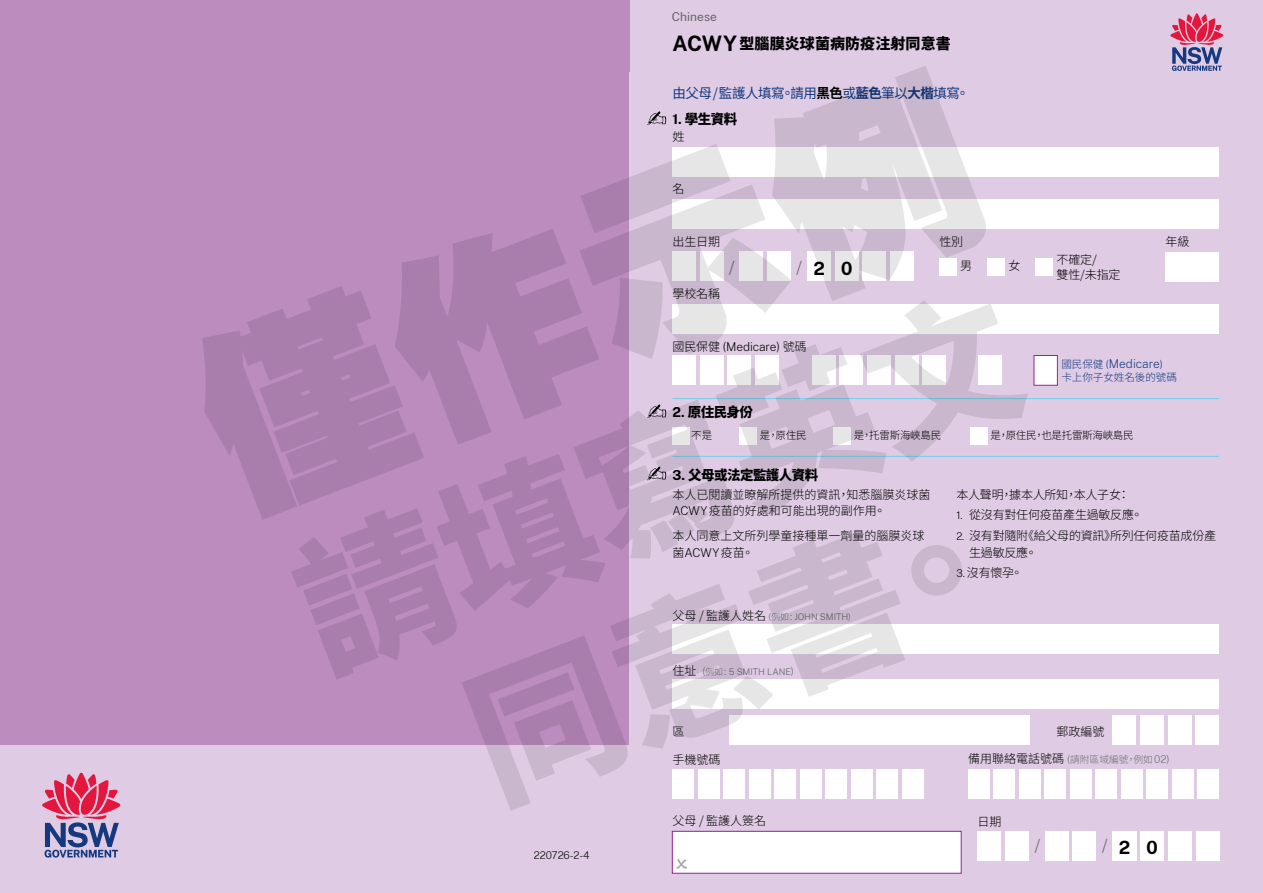
<style>
.page{position:relative;width:1263px;height:893px;background:#fff}
.page>*{position:absolute;margin:0;border:0;box-sizing:border-box;transform-origin:0 0}
.t1{font:800 202.5px "C Hei";color:#000}
.t2{font:900 151.95px/182.2px "Noto Sans CJ Ktc";color:#000;text-align:center}
.t3{font:700 18px "Public Sans NSW";color:#000}
.t4{font:200 18px "Public Sans NSW";color:#6d6e71}
.t5{font:100 15px "Noto Sans CJ Ktc";letter-spacing:.005em;color:#000}
.t6{font:100 13.5px "Noto Sans CJ Ktc";letter-spacing:-.04em;color:#000}
.t7{font:100 13.5px "Noto Sans CJ Ktc";letter-spacing:-.035em;color:#15397f}
.t8{font:100 12px/16.5px "Noto Sans CJ Ktc";letter-spacing:-.005em;color:#000}
.t9{font:200 12px "Public Sans NSW";letter-spacing:-.01em;color:#000}
.t10{font:200 12px "Public Sans NSW";color:#15397f}
.t11{font:12px "Public Sans NSW";letter-spacing:.005em;color:#636466}
.t12{font:100 10.5px "Noto Sans CJ Ktc";letter-spacing:-.025em;color:#000}
.t13{font:100 10.5px "Noto Sans CJ Ktc";color:#15397f}
.t14{font:200 10.5px "Public Sans NSW";letter-spacing:-.01em;color:#000}
.t15{font:100 9.75px "Noto Sans CJ Ktc";color:#6d6e71}
.t16{font:300 9px "Public Sans NSW";letter-spacing:-.005em;color:#6d6e71}
.s1{font-family:"Public Sans NSW";font-weight:700;font-size:21px}
.s2{color:#000}
.s3{font-family:"Public Sans NSW";font-weight:700}
.s4{font-family:"Noto Sans CJ Ktc";font-weight:100}
.s5{font-family:"Noto Sans CJ Ktc";font-weight:100;font-size:10.5px}
.s6{font-size:10.5px}
.s7{font-family:"Public Sans NSW";font-weight:200}
.s8{font-family:"Public Sans NSW";font-weight:200;font-size:10.5px}
.s9{font-family:"Noto Sans CJ Ktc";font-weight:100;font-size:12px;color:#000}
.s10{font-weight:200}
.s11{font-weight:200;font-size:10.5px}
.s12{font-size:12px;color:#000}
</style>
<div class="page">
<div style="left:0;top:0;width:630px;height:893px;background:#bc8cbf"></div>
<div style="left:630px;top:0;width:633px;height:73px;background:#dfcce4"></div>
<div style="left:629px;top:72px;width:634px;height:821px;background:#dfcce4"></div>
<div style="left:0;top:745px;width:630px;height:148px;background:#dfcce4"></div>
<svg style="left:42px;top:773px;width:78px;height:85px"></svg>
<div style="left:672px;top:147px;width:547px;height:30px;background:#fff"></div>
<div style="left:672px;top:200px;width:547px;height:29px;background:#fff"></div>
<div style="left:672px;top:624px;width:547px;height:29px;background:#fff"></div>
<div style="left:672px;top:679px;width:547px;height:30px;background:#fff"></div>
<div style="left:672px;top:831px;width:289px;height:42px;background:#fff;border:1px solid #92278f"></div>
<div style="left:728px;top:715px;width:301px;height:30px;background:#fff"></div>
<div style="left:672px;top:769px;width:22px;height:30px;background:#fff"></div>
<div style="left:698px;top:769px;width:21px;height:30px;background:#fff"></div>
<div style="left:723px;top:769px;width:22px;height:30px;background:#fff"></div>
<div style="left:749px;top:769px;width:21px;height:30px;background:#fff"></div>
<div style="left:774px;top:769px;width:22px;height:30px;background:#fff"></div>
<div style="left:800px;top:769px;width:21px;height:30px;background:#fff"></div>
<div style="left:826px;top:769px;width:21px;height:30px;background:#fff"></div>
<div style="left:851px;top:769px;width:21px;height:30px;background:#fff"></div>
<div style="left:877px;top:769px;width:21px;height:30px;background:#fff"></div>
<div style="left:902px;top:769px;width:21px;height:30px;background:#fff"></div>
<div style="left:968px;top:769px;width:21px;height:30px;background:#fff"></div>
<div style="left:993px;top:769px;width:22px;height:30px;background:#fff"></div>
<div style="left:1019px;top:769px;width:21px;height:30px;background:#fff"></div>
<div style="left:1044px;top:769px;width:22px;height:30px;background:#fff"></div>
<div style="left:1070px;top:769px;width:21px;height:30px;background:#fff"></div>
<div style="left:1096px;top:769px;width:21px;height:30px;background:#fff"></div>
<div style="left:1121px;top:769px;width:21px;height:30px;background:#fff"></div>
<div style="left:1147px;top:769px;width:21px;height:30px;background:#fff"></div>
<div style="left:1172px;top:769px;width:21px;height:30px;background:#fff"></div>
<div style="left:1198px;top:769px;width:21px;height:30px;background:#fff"></div>
<div style="left:978px;top:831px;width:23px;height:30px;background:#fff"></div>
<div style="left:1005px;top:831px;width:24px;height:30px;background:#fff"></div>
<div style="left:1045px;top:831px;width:23px;height:30px;background:#fff"></div>
<div style="left:1073px;top:831px;width:23px;height:30px;background:#fff"></div>
<div style="left:1168px;top:831px;width:23px;height:30px;background:#fff"></div>
<div style="left:1196px;top:831px;width:23px;height:30px;background:#fff"></div>
<div style="left:672px;top:251px;width:24px;height:30px;background:#fff"></div>
<div style="left:700px;top:251px;width:23px;height:30px;background:#fff"></div>
<div style="left:740px;top:251px;width:23px;height:30px;background:#fff"></div>
<div style="left:767px;top:251px;width:24px;height:30px;background:#fff"></div>
<div style="left:807px;top:251px;width:24px;height:30px;background:#fff"></div>
<div style="left:835px;top:251px;width:23px;height:30px;background:#fff"></div>
<div style="left:863px;top:251px;width:23px;height:30px;background:#fff"></div>
<div style="left:890px;top:251px;width:24px;height:30px;background:#fff"></div>
<div style="left:1113px;top:715px;width:23px;height:30px;background:#fff"></div>
<div style="left:1140px;top:715px;width:24px;height:30px;background:#fff"></div>
<div style="left:1168px;top:715px;width:23px;height:30px;background:#fff"></div>
<div style="left:1195px;top:715px;width:24px;height:30px;background:#fff"></div>
<div style="left:672px;top:355px;width:24px;height:30px;background:#fff"></div>
<div style="left:812px;top:355px;width:23px;height:30px;background:#fff"></div>
<div style="left:700px;top:355px;width:23px;height:30px;background:#fff"></div>
<div style="left:840px;top:355px;width:23px;height:30px;background:#fff"></div>
<div style="left:728px;top:355px;width:23px;height:30px;background:#fff"></div>
<div style="left:867px;top:355px;width:24px;height:30px;background:#fff"></div>
<div style="left:922px;top:355px;width:24px;height:30px;background:#fff"></div>
<div style="left:978px;top:355px;width:23px;height:30px;background:#fff"></div>
<div style="left:1034px;top:355px;width:24px;height:31px;background:#fff;border:1px solid #92278f"></div>
<div style="left:755px;top:355px;width:24px;height:30px;background:#fff"></div>
<div style="left:895px;top:355px;width:23px;height:30px;background:#fff"></div>
<div style="left:672px;top:304px;width:547px;height:30px;background:#fff"></div>
<div style="left:939px;top:259px;width:17px;height:17px;background:#fff"></div>
<div style="left:987px;top:259px;width:17px;height:17px;background:#fff"></div>
<div style="left:672px;top:428px;width:17px;height:17px;background:#fff"></div>
<div style="left:740px;top:428px;width:17px;height:17px;background:#fff"></div>
<div style="left:834px;top:428px;width:17px;height:17px;background:#fff"></div>
<div style="left:970px;top:428px;width:17px;height:17px;background:#fff"></div>
<div style="left:1165px;top:252px;width:54px;height:30px;background:#fff"></div>
<div style="left:1035px;top:259px;width:17px;height:17px;background:#fff"></div>
<div style="left:1113px;top:831px;width:23px;height:30px;background:#fff"></div>
<div style="left:1140px;top:831px;width:24px;height:30px;background:#fff"></div>
<svg style="left:676px;top:858px;width:11px;height:11px"></svg>
<svg style="left:1170px;top:13px;width:53px;height:58px"></svg>
<svg style="left:647px;top:111px;width:19px;height:14px"></svg>
<svg style="left:647px;top:404px;width:19px;height:14px"></svg>
<hr style="left:672px;top:456px;width:547px;height:1px;background:#71cfeb">
<hr style="left:672px;top:398px;width:547px;height:1px;background:#71cfeb">
<svg style="left:647px;top:467px;width:19px;height:13px"></svg>
<p class="t11" style="left:672px;top:8px;width:47px">Chinese</p>
<h1 class="t1" style="left:170px;top:341px;width:812px;rotate:-21deg">僅作示例</h1>
<p class="t5" style="left:672px;top:35px;width:280px"><span class="s1">ACWY</span>型腦膜炎球菌病防疫注射同意書</p>
<p class="t7" style="left:672px;top:86px;width:298px">由父母 / 監護人填寫。請用<span class="s2">黑色</span>或藍色筆以大楷填寫。</p>
<p class="t6" style="left:672px;top:111px;width:66px"><span class="s3">1.</span> 學生資料</p>
<p class="t8" style="left:672px;top:128px;width:13px">姓</p>
<p class="t8" style="left:672px;top:181px;width:13px">名</p>
<p class="t8" style="left:1165px;top:233px;width:25px">年級</p>
<p class="t8" style="left:960px;top:229px;width:13px;line-height:24.8px;text-indent:-21px">性別男</p>
<p class="t8" style="left:672px;top:233px;width:49px">出生日期</p>
<p class="t8" style="left:1009px;top:258px;width:13px">女</p>
<p class="t8" style="left:1056px;top:253px;width:66px;line-height:14.4px">不確定/<br>雙性/未指定</p>
<h3 class="t4" style="left:729px;top:255px;width:7px">/</h3>
<h3 class="t4" style="left:796px;top:255px;width:7px">/</h3>
<h3 class="t3" style="left:813px;top:255px;width:42px">2 0</h3>
<h2 class="t2" style="left:273px;top:538px;width:761px;rotate:-21deg">請填寫英文同意書。</h2>
<p class="t8" style="left:672px;top:286px;width:49px">學校名稱</p>
<p class="t9" style="left:672px;top:338px;width:136px"><span class="s4">國民保健</span> (Medicare) <span class="s4">號碼</span></p>
<p class="t10" style="left:1061px;top:355px;width:103px"><span class="s5">國民保健</span> <span class="s6">(</span>Medicare<span class="s6">)</span></p>
<p class="t13" style="left:1061px;top:371px;width:117px">卡上你子女姓名後的號碼</p>
<p class="t6" style="left:672px;top:405px;width:82px"><span class="s3">2.</span> 原住民身份</p>
<p class="t12" style="left:691px;top:429px;width:22px">不是</p>
<p class="t12" style="left:760px;top:429px;width:48px">是，原住民</p>
<p class="t12" style="left:854px;top:429px;width:89px">是，托雷斯海峽島民</p>
<p class="t12" style="left:990px;top:429px;width:145px">是，原住民，也是托雷斯海峽島民</p>
<p class="t6" style="left:672px;top:467px;width:147px"><span class="s3">3.</span> 父母或法定監護人資料</p>
<p class="t8" style="left:672px;top:486px;width:259px">本人已閱讀並瞭解所提供的資訊，知悉腦膜炎球菌<br><span class="s7">ACWY</span>疫苗的好處和可能出現的副作用。</p>
<p class="t8" style="left:672px;top:528px;width:253px">本人同意上文所列學童接種單一劑量的腦膜炎球菌<span class="s7">ACWY</span>疫苗。</p>
<p class="t8" style="left:956px;top:486px;width:175px">本人聲明，據本人所知，本人子女：</p>
<p class="t8" style="left:956px;top:507px;width:188px"><span class="s8">1.</span> 從沒有對任何疫苗產生過敏反應。</p>
<p class="t8" style="left:969px;top:528px;width:248px;text-indent:-13px"><span class="s8">2.</span> 沒有對隨附《給父母的資訊》所列任何疫苗成份產生過敏反應。</p>
<p class="t8" style="left:956px;top:565px;width:68px"><span class="s8">3.</span> 沒有懷孕。</p>
<p class="t16" style="left:672px;top:610px;width:180px"><span class="s9">父母 / 監護人姓名</span> <span class="s10">(</span><span class="s4">例如</span><span class="s11">:</span> JOHN SMITH<span class="s10">)</span></p>
<p class="t16" style="left:672px;top:665px;width:123px"><span class="s9">住址</span> <span class="s11">(</span><span class="s4">例如</span><span class="s11">:</span> 5 SMITH LANE<span class="s11">)</span></p>
<p class="t8" style="left:1056px;top:724px;width:49px">郵政編號</p>
<p class="t8" style="left:672px;top:723px;width:13px">區</p>
<p class="t8" style="left:672px;top:751px;width:49px">手機號碼</p>
<p class="t15" style="left:968px;top:754px;width:203px"><span class="s12">備用聯絡電話號碼</span> <span class="s8">(</span>請附區域編號，例如<span class="s8">02)</span></p>
<p class="t14" style="left:534px;top:848px;width:57px">220726-2-4</p>
<p class="t8" style="left:672px;top:813px;width:95px">父母 / 監護人簽名</p>
<p class="t8" style="left:978px;top:814px;width:25px">日期</p>
<h3 class="t4" style="left:1034px;top:832px;width:7px">/</h3>
<h3 class="t4" style="left:1102px;top:832px;width:7px">/</h3>
<h3 class="t3" style="left:1118px;top:834px;width:42px">2 0</h3>
</div>
